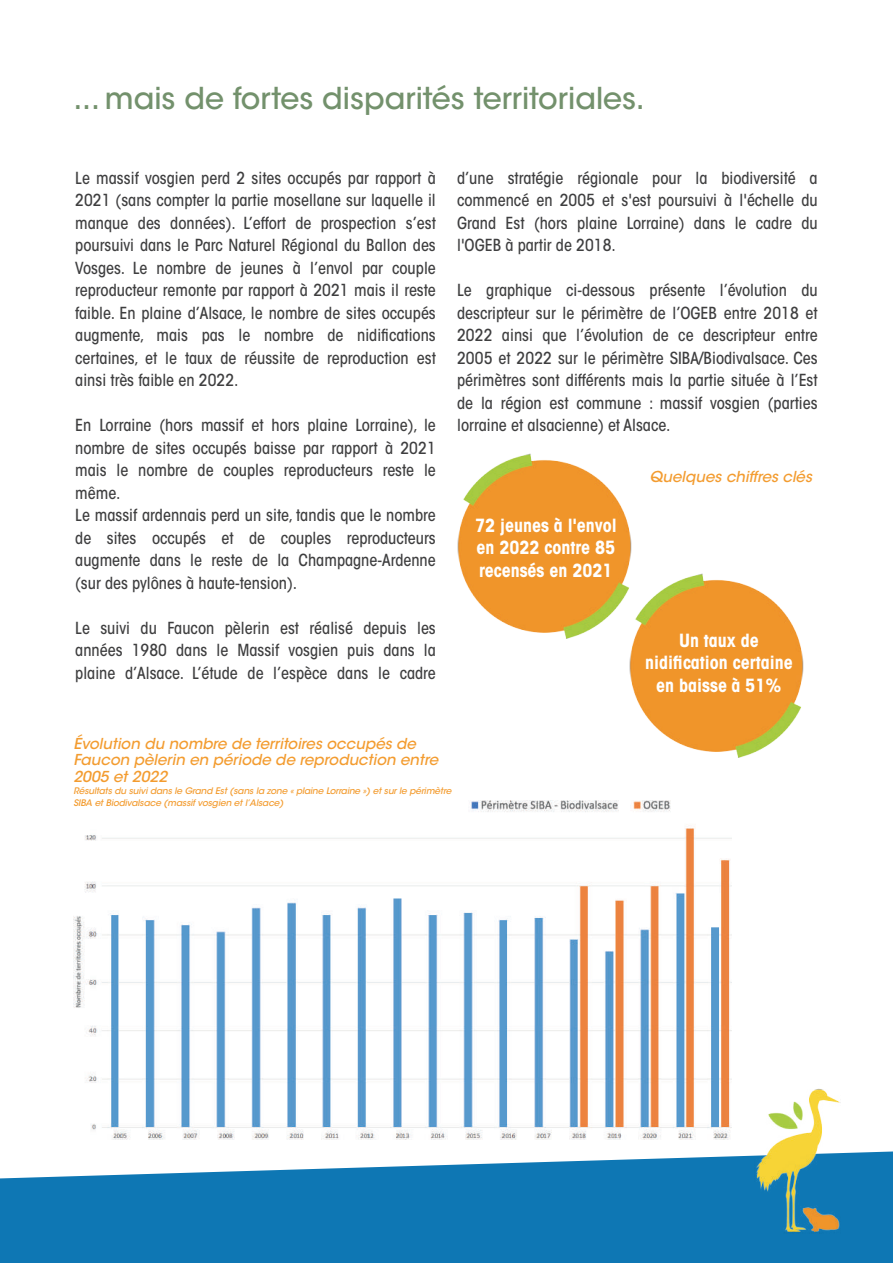
<style>
.page{position:relative;width:893px;height:1263px;background:#fff}
.page>*{position:absolute;margin:0;border:0;box-sizing:border-box;transform-origin:0 0}
.t1{font:500 30px "ITC Avant Garde Std";color:#73916c}
.t2{font:700 condensed 18px/22.5px "ITC Avant Garde Std";color:#fff;text-align:center}
.t3{font:500 condensed 16.5px/22.5px "ITC Avant Garde Std";color:#3e3e3f;text-align:justify}
.t4{font:italic 500 15px/16.2px "ITC Avant Garde Std";color:#f39c30}
.t5{font:italic 500 9px/12px "ITC Avant Garde Std";letter-spacing:-.015em;color:#f39c30}
</style>
<div class="page">
<svg style="left:0;top:1151px;width:893px;height:112px;background:#2f8abe"></svg>
<img style="left:721px;top:1089px;width:134px;height:168px">
<img style="left:629px;top:573px;width:175px;height:185px">
<img style="left:457px;top:453px;width:187px;height:192px">
<img style="left:73px;top:828px;width:659px;height:312px">
<img style="left:470px;top:800px;width:201px;height:12px">
<h1 class="t1" style="left:73px;top:87px;width:573px">... mais de fortes disparités territoriales.</h1>
<p class="t3" style="left:75px;top:169px;width:362px">Le massif vosgien perd 2 sites occupés par rapport à 2021 (sans compter la partie mosellane sur laquelle il manque des données). L’effort de prospection s’est poursuivi dans le Parc Naturel Régional du Ballon des Vosges. Le nombre de jeunes à l’envol par couple reproducteur remonte par rapport à 2021 mais il reste faible. En plaine d’Alsace, le nombre de sites occupés augmente, mais pas le nombre de nidifications certaines, et le taux de réussite de reproduction est ainsi très faible en 2022.</p>
<p class="t3" style="left:75px;top:416px;width:362px;text-align:left">En Lorraine (hors massif et hors plaine Lorraine), le nombre de sites occupés baisse par rapport à 2021 mais le nombre de couples reproducteurs reste le même.<br>Le massif ardennais perd un site, tandis que le nombre de sites occupés et de couples reproducteurs augmente dans le reste de la Champagne-Ardenne (sur des pylônes à haute-tension).</p>
<p class="t3" style="left:75px;top:619px;width:362px">Le suivi du Faucon pèlerin est réalisé depuis les années 1980 dans le Massif vosgien puis dans la plaine d’Alsace. L’étude de l’espèce dans le cadre</p>
<p class="t3" style="left:457px;top:169px;width:362px">d’une stratégie régionale pour la biodiversité a commencé en 2005 et s'est poursuivi à l'échelle du Grand Est (hors plaine Lorraine) dans le cadre du l'OGEB à partir de 2018.</p>
<p class="t3" style="left:457px;top:281px;width:362px">Le graphique ci-dessous présente l’évolution du descripteur sur le périmètre de l’OGEB entre 2018 et 2022 ainsi que l’évolution de ce descripteur entre 2005 et 2022 sur le périmètre SIBA/Biodivalsace. Ces périmètres sont différents mais la partie située à l’Est de la région est commune : massif vosgien (parties lorraine et alsacienne) et Alsace.</p>
<p class="t2" style="left:475px;top:516px;width:143px;text-align:justify">72 jeunes à l'envol en 2022 contre 85 recensés en 2021</p>
<p class="t4" style="left:649px;top:470px;width:164px">Quelques chiffres clés</p>
<p class="t2" style="left:645px;top:631px;width:149px">Un taux de nidification certaine en baisse à 51%</p>
<p class="t4" style="left:73px;top:737px;width:366px">Évolution du nombre de territoires occupés de<br>Faucon pèlerin en période de reproduction entre<br>2005 et 2022</p>
<p class="t5" style="left:73px;top:785px;width:380px">Résultats du suivi dans le Grand Est (sans la zone « plaine Lorraine ») et sur le périmètre<br>SIBA et Biodivalsace (massif vosgien et l’Alsace)</p>
</div>
